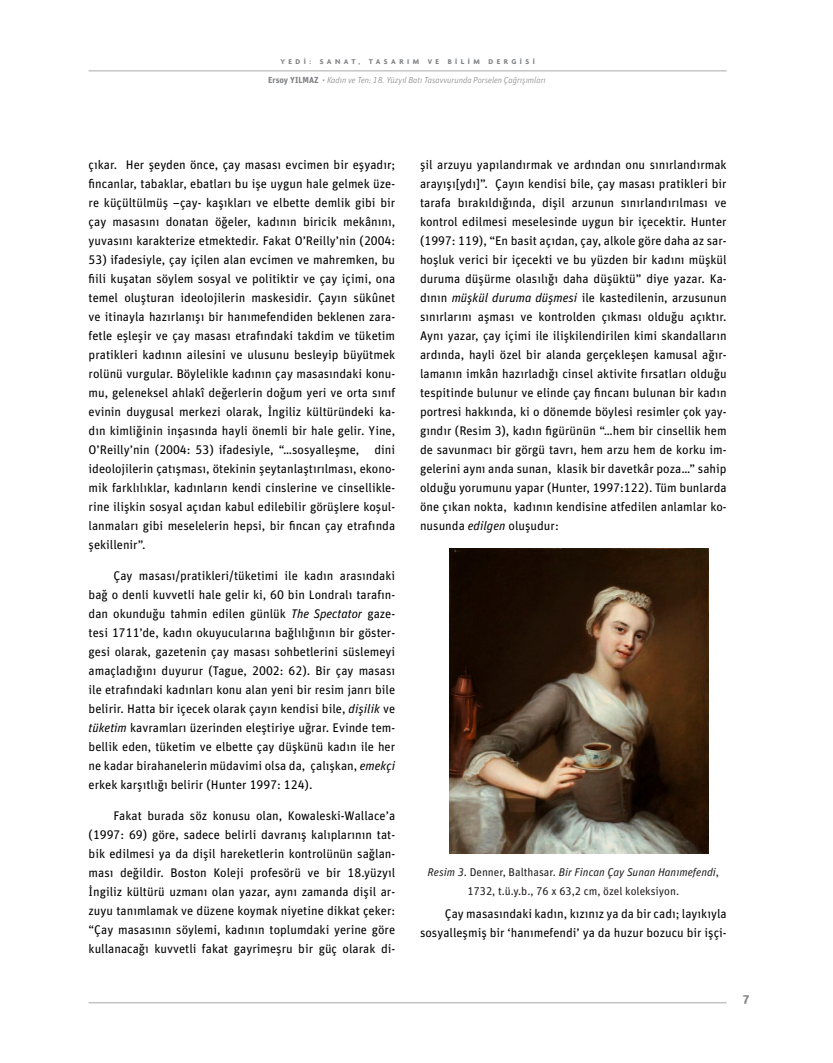
<style>
.page{position:relative;width:833px;height:1063px;background:#fff}
.page>*{position:absolute;margin:0;border:0;box-sizing:border-box;transform-origin:0 0}
.t1{font:12.5px/19px "FF Unit Pro";color:#000;text-align:justify}
.t2{font:700 12.5px "Sarre";color:#808285}
.t3{font:11.25px/18.8px "FF Unit Pro";color:#231f20;text-align:center}
.t4{font:italic 300 8.75px "FF Unit Pro";color:#808285}
.t5{font:700 7.5px "Agenda";letter-spacing:.46em;color:#808285}
.s1{font-weight:700;font-style:normal}
.s2{font-style:italic}
</style>
<div class="page">
<hr style="left:89px;top:1003px;width:637px;height:1px;background:#a8a9ad">
<hr style="left:89px;top:71px;width:637px;height:1px;background:#a8a9ad">
<img style="left:450px;top:548px;width:258px;height:306px">
<p class="t5" style="left:280px;top:57px;width:256px">YEDİ: SANAT, TASARIM VE BİLİM DERGİSİ</p>
<p class="t4" style="left:268px;top:75px;width:279px"><span class="s1">Ersoy YILMAZ ·</span> Kadın ve Ten: 18. Yüzyıl Batı Tasavvurunda Porselen Çağrışımları</p>
<p class="t1" style="left:89px;top:155px;width:308px">çıkar. Her şeyden önce, çay masası evcimen bir eşyadır; fincanlar, tabaklar, ebatları bu işe uygun hale gelmek üze&shy;re küçültülmüş –çay- kaşıkları ve elbette demlik gibi bir çay masasını donatan öğeler, kadının biricik mekânını, yuvasını karakterize etmektedir. Fakat O’Reilly’nin (2004:</p>
<p class="t1" style="left:89px;top:250px;width:308px">53) ifadesiyle, çay içilen alan evcimen ve mahremken, bu fiili kuşatan söylem sosyal ve politiktir ve çay içimi, ona temel oluşturan ideolojilerin maskesidir. Çayın sükûnet ve itinayla hazırlanışı bir hanımefendiden beklenen zara&shy;fetle eşleşir ve çay masası etrafındaki takdim ve tüketim pratikleri kadının ailesini ve ulusunu besleyip büyütmek rolünü vurgular. Böylelikle kadının çay masasındaki konu&shy;mu, geleneksel ahlakî değerlerin doğum yeri ve orta sınıf evinin duygusal merkezi olarak, İngiliz kültüründeki ka&shy;dın kimliğinin inşasında hayli önemli bir hale gelir. Yine, O’Reilly’nin (2004: 53) ifadesiyle, “…sosyalleşme, dini ideolojilerin çatışması, ötekinin şeytanlaştırılması, ekono&shy;mik farklılıklar, kadınların kendi cinslerine ve cinsellikle&shy;rine ilişkin sosyal açıdan kabul edilebilir görüşlere koşul&shy;lanmaları gibi meselelerin hepsi, bir fincan çay etrafında şekillenir”.</p>
<p class="t1" style="left:89px;top:566px;width:308px;text-indent:25px">Çay masası/pratikleri/tüketimi ile kadın arasındaki bağ o denli kuvvetli hale gelir ki, 60 bin Londralı tarafın&shy;dan okunduğu tahmin edilen günlük <span class="s2">The Spectator</span> gaze&shy;tesi 1711’de, kadın okuyucularına bağlılığının bir göster&shy;gesi olarak, gazetenin çay masası sohbetlerini süslemeyi amaçladığını duyurur (Tague, 2002: 62). Bir çay masası ile etrafındaki kadınları konu alan yeni bir resim janrı bile belirir. Hatta bir içecek olarak çayın kendisi bile, <span class="s2">dişilik</span> ve <span class="s2">tüketim</span> kavramları üzerinden eleştiriye uğrar. Evinde tem&shy;bellik eden, tüketim ve elbette çay düşkünü kadın ile her ne kadar birahanelerin müdavimi olsa da, çalışkan, <span class="s2">emekçi </span>erkek karşıtlığı belirir (Hunter 1997: 124).</p>
<p class="t1" style="left:89px;top:806px;width:308px;text-indent:25px">Fakat burada söz konusu olan, Kowaleski-Wallace’a (1997: 69) göre, sadece belirli davranış kalıplarının tat&shy;bik edilmesi ya da dişil hareketlerin kontrolünün sağlan&shy;ması değildir. Boston Koleji profesörü ve bir 18.yüzyıl İngiliz kültürü uzmanı olan yazar, aynı zamanda dişil ar&shy;zuyu tanımlamak ve düzene koymak niyetine dikkat çeker: “Çay masasının söylemi, kadının toplumdaki yerine göre kullanacağı kuvvetli fakat gayrimeşru bir güç olarak di-</p>
<p class="t1" style="left:420px;top:155px;width:308px">şil arzuyu yapılandırmak ve ardından onu sınırlandırmak arayışı[ydı]”. Çayın kendisi bile, çay masası pratikleri bir tarafa bırakıldığında, dişil arzunun sınırlandırılması ve kontrol edilmesi meselesinde uygun bir içecektir. Hunter (1997: 119), “En basit açıdan, çay, alkole göre daha az sar&shy;hoşluk verici bir içecekti ve bu yüzden bir kadını müşkül duruma düşürme olasılığı daha düşüktü” diye yazar. Ka&shy;dının <span class="s2">müşkül duruma düşmesi</span> ile kastedilenin, arzusunun sınırlarını aşması ve kontrolden çıkması olduğu açıktır.<br>Aynı yazar, çay içimi ile ilişkilendirilen kimi skandalların ardında, hayli özel bir alanda gerçekleşen kamusal ağır&shy;lamanın imkân hazırladığı cinsel aktivite fırsatları olduğu tespitinde bulunur ve elinde çay fincanı bulunan bir kadın portresi hakkında, ki o dönemde böylesi resimler çok yay&shy;gındır (Resim 3), kadın figürünün “…hem bir cinsellik hem de savunmacı bir görgü tavrı, hem arzu hem de korku im&shy;gelerini aynı anda sunan, klasik bir davetkâr poza…” sahip olduğu yorumunu yapar (Hunter, 1997:122). Tüm bunlarda öne çıkan nokta, kadının kendisine atfedilen anlamlar ko&shy;nusunda <span class="s2">edilgen</span> oluşudur:</p>
<p class="t3" style="left:427px;top:862px;width:293px"><span class="s2">Resim 3</span>. Denner, Balthasar. <span class="s2">Bir Fincan Çay Sunan Hanımefendi</span>,<br>1732, t.ü.y.b., 76 x 63,2 cm, özel koleksiyon.</p>
<p class="t1" style="left:420px;top:903px;width:308px;text-align:right">Çay masasındaki kadın, kızınız ya da bir cadı; layıkıyla sosyalleşmiş bir ‘hanımefendi’ ya da huzur bozucu bir işçi-</p>
<p class="t2" style="left:742px;top:991px;width:8px">7</p>
</div>
